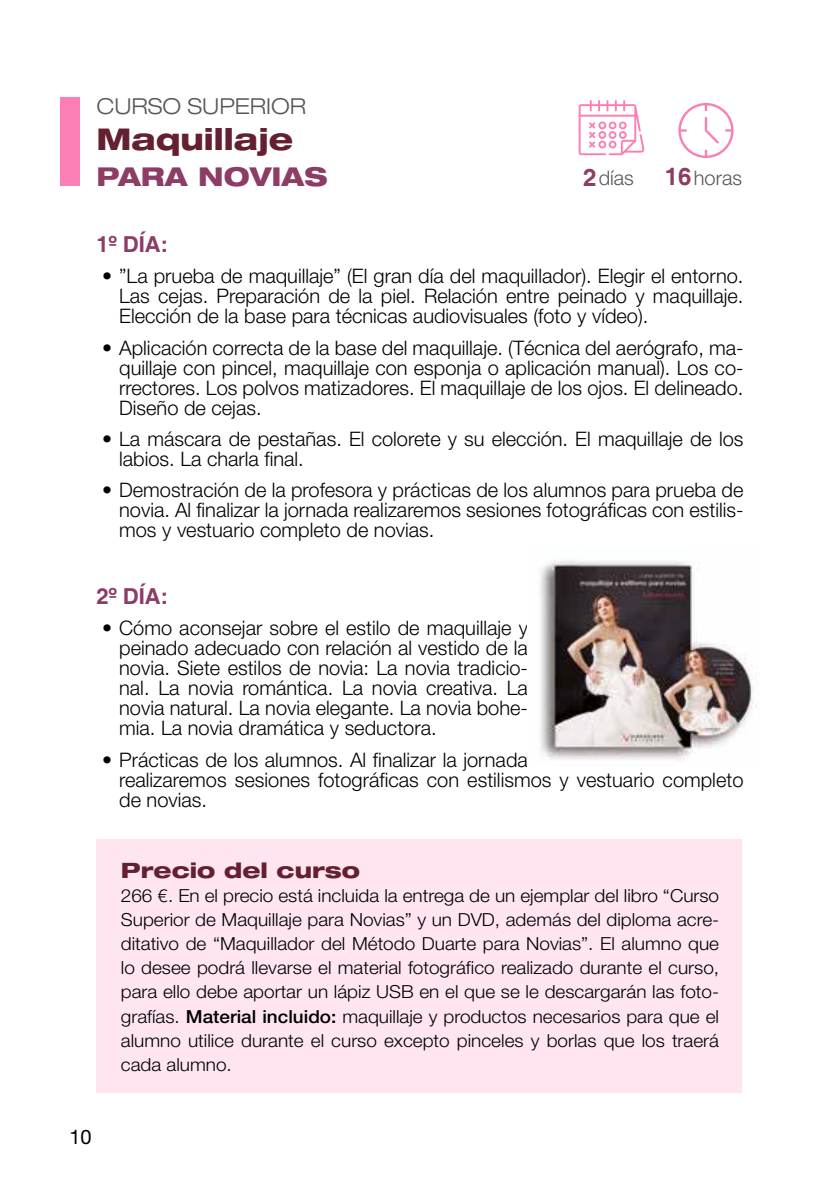
<style>
.page{position:relative;width:840px;height:1191px;background:#fff}
.page>*{position:absolute;margin:0;border:0;box-sizing:border-box;transform-origin:0 0}
.t1{font:800 expanded 30px "Helvetica Neue";color:#642030}
.t2{font:800 expanded 26px "Helvetica Neue";letter-spacing:.01em;color:#8d3c66}
.t3{font:300 expanded 22px "Helvetica Neue";color:#575756}
.t4{font:700 22px "Helvetica";color:#8d3c66}
.t5{font:800 expanded 21.2px "Helvetica Neue";color:#642030;scale:1.05 1}
.t6{font:300 20px/20px "Helvetica Neue";color:#000;text-align:justify}
.t7{font:300 20px "Helvetica Neue";color:#575756}
.t8{font:20px "Helvetica Neue";color:#000}
.t9{font:300 18px/24px "Helvetica Neue";color:#000;text-align:justify;scale:1.05 1}
.s1{font-family:"Helvetica";font-weight:700;font-size:24px;color:#8d3c66}
.s2{font-weight:500}
</style>
<div class="page">
<svg style="left:578px;top:100px;width:66px;height:55px"></svg>
<svg style="left:678px;top:103px;width:55px;height:55px"></svg>
<div style="left:96px;top:839px;width:645px;height:254px;background:#fee5f0"></div>
<img style="left:540px;top:560px;width:217px;height:200px">
<div style="left:60px;top:97px;width:20px;height:89px;background:#fb7fb5"></div>
<p class="t3" style="left:96px;top:93px;width:211px">CURSO SUPERIOR</p>
<h1 class="t1" style="left:96px;top:120px;width:198px">Maquillaje</h1>
<h2 class="t2" style="left:96px;top:160px;width:232px">PARA NOVIAS</h2>
<p class="t7" style="left:583px;top:166px;width:52px"><span class="s1">2</span>días</p>
<p class="t7" style="left:664px;top:166px;width:79px"><span class="s1">16</span>horas</p>
<p class="t4" style="left:96px;top:231px;width:73px">1º DÍA:</p>
<p class="t6" style="left:119px;top:266px;width:625px;text-indent:-17px">• ”La prueba de maquillaje” (El gran día del maquillador). Elegir el entorno.<br>Las cejas. Preparación de la piel. Relación entre peinado y maquillaje.<br>Elección de la base para técnicas audiovisuales (foto y vídeo).</p>
<p class="t6" style="left:119px;top:337px;width:625px;text-indent:-17px">• Aplicación correcta de la base del maquillaje. (Técnica del aerógrafo, ma&shy;quillaje con pincel, maquillaje con esponja o aplicación manual). Los co&shy;rrectores. Los polvos matizadores. El maquillaje de los ojos. El delineado.<br>Diseño de cejas.</p>
<p class="t6" style="left:119px;top:428px;width:625px;text-indent:-17px">• La máscara de pestañas. El colorete y su elección. El maquillaje de los labios. La charla final.</p>
<p class="t6" style="left:119px;top:480px;width:625px;text-indent:-17px">• Demostración de la profesora y prácticas de los alumnos para prueba de novia. Al finalizar la jornada realizaremos sesiones fotográficas con estilis&shy;mos y vestuario completo de novias.</p>
<p class="t4" style="left:96px;top:582px;width:73px">2º DÍA:</p>
<p class="t6" style="left:119px;top:617px;width:410px;text-indent:-17px">• Cómo aconsejar sobre el estilo de maquillaje y peinado adecuado con relación al vestido de la novia. Siete estilos de novia: La novia tradicio&shy;nal. La novia romántica. La novia creativa. La novia natural. La novia elegante. La novia bohe&shy;mia. La novia dramática y seductora.</p>
<p class="t6" style="left:119px;top:749px;width:625px;text-align:left;text-indent:-17px">• Prácticas de los alumnos. Al finalizar la jornada<br>realizaremos sesiones fotográficas con estilismos y vestuario completo de novias.</p>
<p class="t8" style="left:69px;top:1125px;width:24px">10</p>
<p class="t5" style="left:121px;top:857px;width:229px">Precio del curso</p>
<p class="t9" style="left:121px;top:883px;width:571px">266 €. En el precio está incluida la entrega de un ejemplar del libro “Curso Superior de Maquillaje para Novias” y un DVD, además del diploma acre&shy;ditativo de “Maquillador del Método Duarte para Novias”. El alumno que lo desee podrá llevarse el material fotográfico realizado durante el curso, para ello debe aportar un lápiz USB en el que se le descargarán las foto&shy;grafías. <span class="s2">Material incluido:</span> maquillaje y productos necesarios para que el alumno utilice durante el curso excepto pinceles y borlas que los traerá cada alumno.</p>
</div>
